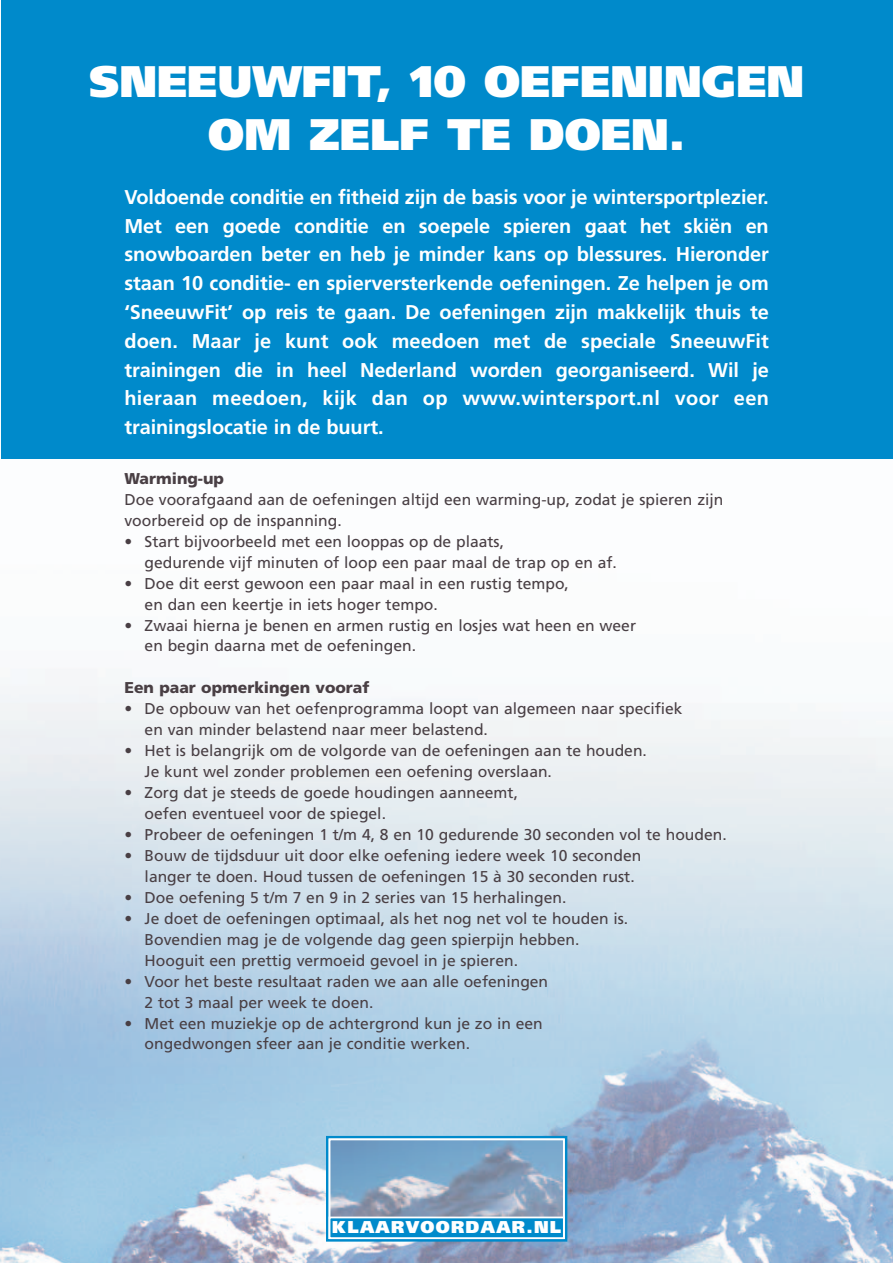
<style>
.page{position:relative;width:893px;height:1263px;background:#fff}
.page>*{position:absolute;margin:0;border:0;box-sizing:border-box;transform-origin:0 0}
.t1{font:900 44.25px/52.9px "Frutiger";color:#fff;text-align:center}
.t2{font:700 19.95px/28.8px "Frutiger";letter-spacing:-.005em;color:#fff;text-align:justify}
.t3{font:900 17.1px "Frutiger";letter-spacing:.075em;color:#fff}
.t4{font:15.6px/21px "Frutiger";color:#493f44}
.t5{font:900 15.6px "Frutiger";color:#493f44}
</style>
<div class="page">
<img style="left:1px;top:686px;width:891px;height:576px">
<div style="left:1px;top:0;width:891px;height:459px;background:#008acb"></div>
<svg style="left:328px;top:1138px;width:237px;height:102px"></svg>
<div style="left:326px;top:1136px;width:241px;height:106px;border:1px solid #008acb"></div>
<img style="left:331px;top:1142px;width:230px;height:75px">
<div style="left:328px;top:1139px;width:236px;height:100px;border:2px solid #fff"></div>
<div style="left:329px;top:1217px;width:235px;height:21px;background:#008acb"></div>
<div style="left:328px;top:1217px;width:236px;height:22px;border:2px solid #fff"></div>
<h1 class="t1" style="left:89px;top:58px;width:716px">SNEEUWFIT, 10 OEFENINGEN<br>OM ZELF TE DOEN.</h1>
<p class="t2" style="left:124px;top:184px;width:646px">Voldoende conditie en fitheid zijn de basis voor je wintersportplezier.<br>Met een goede conditie en soepele spieren gaat het skiën en snowboarden beter en heb je minder kans op blessures. Hieronder staan 10 conditie- en spierversterkende oefeningen. Ze helpen je om ‘SneeuwFit’ op reis te gaan. De oefeningen zijn makkelijk thuis te doen. Maar je kunt ook meedoen met de speciale SneeuwFit trainingen die in heel Nederland worden georganiseerd. Wil je hieraan meedoen, kijk dan op www.wintersport.nl voor een trainingslocatie in de buurt.</p>
<p class="t5" style="left:124px;top:472px;width:101px">Warming-up</p>
<p class="t4" style="left:124px;top:490px;width:600px">Doe voorafgaand aan de oefeningen altijd een warming-up, zodat je spieren zijn voorbereid op de inspanning.</p>
<p class="t4" style="left:145px;top:532px;width:474px;text-indent:-20px">• Start bijvoorbeeld met een looppas op de plaats,<br>gedurende vijf minuten of loop een paar maal de trap op en af.</p>
<p class="t4" style="left:145px;top:574px;width:426px;text-indent:-20px">• Doe dit eerst gewoon een paar maal in een rustig tempo, en dan een keertje in iets hoger tempo.</p>
<p class="t4" style="left:145px;top:616px;width:493px;text-indent:-20px">• Zwaai hierna je benen en armen rustig en losjes wat heen en weer en begin daarna met de oefeningen.</p>
<p class="t5" style="left:124px;top:682px;width:246px">Een paar opmerkingen vooraf</p>
<p class="t4" style="left:145px;top:700px;width:539px;text-indent:-20px">• De opbouw van het oefenprogramma loopt van algemeen naar specifiek en van minder belastend naar meer belastend.</p>
<p class="t4" style="left:145px;top:742px;width:504px;text-indent:-20px">• Het is belangrijk om de volgorde van de oefeningen aan te houden.<br>Je kunt wel zonder problemen een oefening overslaan.</p>
<p class="t4" style="left:145px;top:783px;width:375px;text-indent:-20px">• Zorg dat je steeds de goede houdingen aanneemt, oefen eventueel voor de spiegel.</p>
<p class="t4" style="left:124px;top:825px;width:603px">• Probeer de oefeningen 1 t/m 4, 8 en 10 gedurende 30 seconden vol te houden.</p>
<p class="t4" style="left:145px;top:846px;width:498px;text-indent:-20px">• Bouw de tijdsduur uit door elke oefening iedere week 10 seconden langer te doen. Houd tussen de oefeningen 15 à 30 seconden rust.</p>
<p class="t4" style="left:124px;top:888px;width:443px">• Doe oefening 5 t/m 7 en 9 in 2 series van 15 herhalingen.</p>
<p class="t4" style="left:145px;top:909px;width:485px;text-indent:-20px">• Je doet de oefeningen optimaal, als het nog net vol te houden is.<br>Bovendien mag je de volgende dag geen spierpijn hebben.<br>Hooguit een prettig vermoeid gevoel in je spieren.</p>
<p class="t4" style="left:145px;top:972px;width:405px;text-indent:-20px">• Voor het beste resultaat raden we aan alle oefeningen<br>2 tot 3 maal per week te doen.</p>
<p class="t4" style="left:145px;top:1014px;width:399px;text-indent:-20px">• Met een muziekje op de achtergrond kun je zo in een ongedwongen sfeer aan je conditie werken.</p>
<p class="t3" style="left:332px;top:1221px;width:231px">KLAARVOORDAAR.NL</p>
</div>
